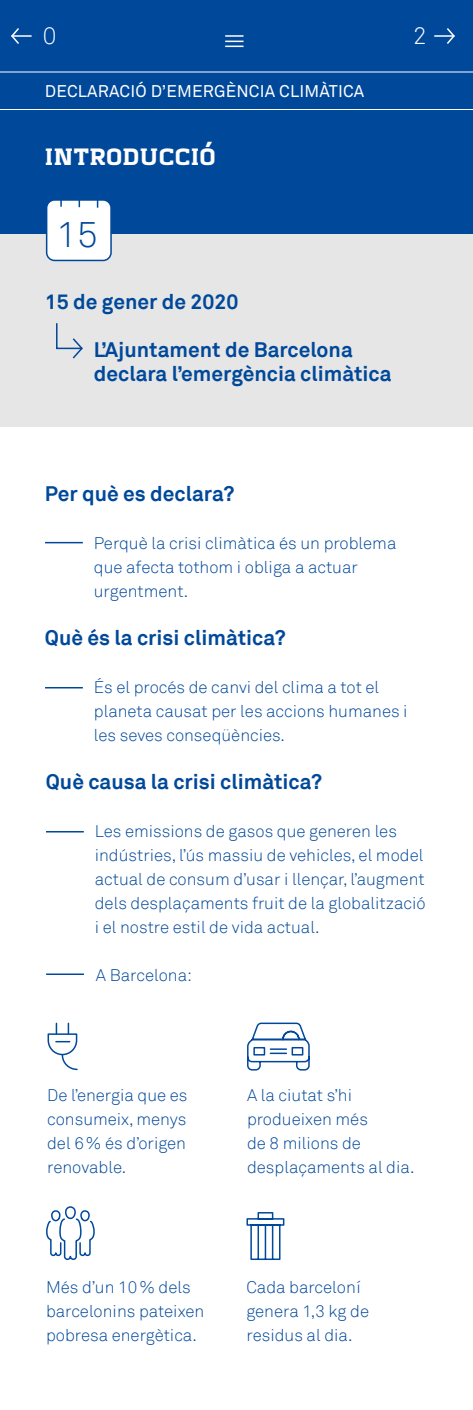
<style>
.page{position:relative;width:473px;height:1410px;background:#fff}
.page>*{position:absolute;margin:0;border:0;box-sizing:border-box;transform-origin:0 0}
.t1{font:300 36.3px "Akkurat";color:#00489a}
.t2{font:900 30px "Abula";letter-spacing:.01em;color:#fff}
.t3{font:300 24px "Akkurat";color:#fff}
.t4{font:700 21px/24px "Akkurat";color:#00489a}
.t5{font:300 16.8px/24px "Akkurat";color:#00489a}
.t6{font:16.8px "Akkurat Std";letter-spacing:.01em;color:#fff}
</style>
<div class="page">
<div style="left:0;top:0;width:472px;height:238px;background:#00489a"></div>
<div style="left:0;top:234px;width:472px;height:193px;background:#e6e6e6"></div>
<hr style="left:0;top:109px;width:472px;height:1px;background:#fff">
<hr style="left:0;top:72px;width:472px;height:1px;background:#fff">
<svg style="left:225px;top:35px;width:18px;height:12px"></svg>
<hr style="left:11px;top:35px;width:21px;height:2px;background:#fff">
<svg style="left:11px;top:28px;width:10px;height:16px"></svg>
<hr style="left:434px;top:35px;width:20px;height:2px;background:#fff">
<svg style="left:445px;top:28px;width:10px;height:16px"></svg>
<hr style="left:45px;top:542px;width:38px;height:1px;background:#00489a">
<svg style="left:56px;top:323px;width:27px;height:36px"></svg>
<div style="left:47px;top:200px;width:64px;height:60px;background:#fff;border-radius:8px"></div>
<div style="left:46px;top:199px;width:66px;height:62px;border:2px solid #00489a;border-radius:8px"></div>
<svg style="left:60px;top:199px;width:2px;height:8px"></svg>
<hr style="left:45px;top:687px;width:38px;height:1px;background:#00489a">
<hr style="left:46px;top:831px;width:38px;height:2px;background:#00489a">
<svg style="left:47px;top:1023px;width:31px;height:48px"></svg>
<svg style="left:46px;top:1206px;width:49px;height:54px"></svg>
<svg style="left:246px;top:1212px;width:39px;height:48px"></svg>
<svg style="left:247px;top:1022px;width:63px;height:49px"></svg>
<hr style="left:46px;top:974px;width:38px;height:1px;background:#00489a">
<h3 class="t3" style="left:43px;top:22px;width:15px">0</h3>
<h3 class="t3" style="left:412px;top:22px;width:15px">2</h3>
<p class="t6" style="left:45px;top:82px;width:320px">DECLARACIÓ D’EMERGÈNCIA CLIMÀTICA</p>
<h2 class="t2" style="left:45px;top:141px;width:172px">INTRODUCCIÓ</h2>
<h1 class="t1" style="left:57px;top:213px;width:43px">15</h1>
<p class="t4" style="left:45px;top:290px;width:195px">15 de gener de 2020</p>
<p class="t4" style="left:94px;top:338px;width:299px">L’Ajuntament de Barcelona declara l’emergència climàtica</p>
<p class="t4" style="left:45px;top:482px;width:191px">Per què es declara?</p>
<p class="t5" style="left:94px;top:531px;width:304px">Perquè la crisi climàtica és un problema que afecta tothom i obliga a actuar urgentment.</p>
<p class="t4" style="left:45px;top:626px;width:242px">Què és la crisi climàtica?</p>
<p class="t5" style="left:94px;top:675px;width:315px">És el procés de canvi del clima a tot el planeta causat per les accions humanes i les seves conseqüències.</p>
<p class="t4" style="left:46px;top:770px;width:278px">Què causa la crisi climàtica?</p>
<p class="t5" style="left:95px;top:819px;width:332px">Les emissions de gasos que generen les indústries, l’ús massiu de vehicles, el model actual de consum d’usar i llençar, l’augment dels desplaçaments fruit de la globalització i el nostre estil de vida actual.</p>
<p class="t5" style="left:96px;top:963px;width:97px">A Barcelona:</p>
<p class="t5" style="left:47px;top:1083px;width:142px;text-align:justify">De l’energia que es consumeix, menys del 6% és d’origen renovable.</p>
<p class="t5" style="left:247px;top:1084px;width:169px">A la ciutat s’hi produeixen més<br>de 8 milions de desplaçaments al dia.</p>
<p class="t5" style="left:46px;top:1276px;width:160px">Més d’un 10% dels barcelonins pateixen pobresa energètica.</p>
<p class="t5" style="left:246px;top:1276px;width:124px">Cada barceloní genera 1,3 kg de residus al dia.</p>
</div>
